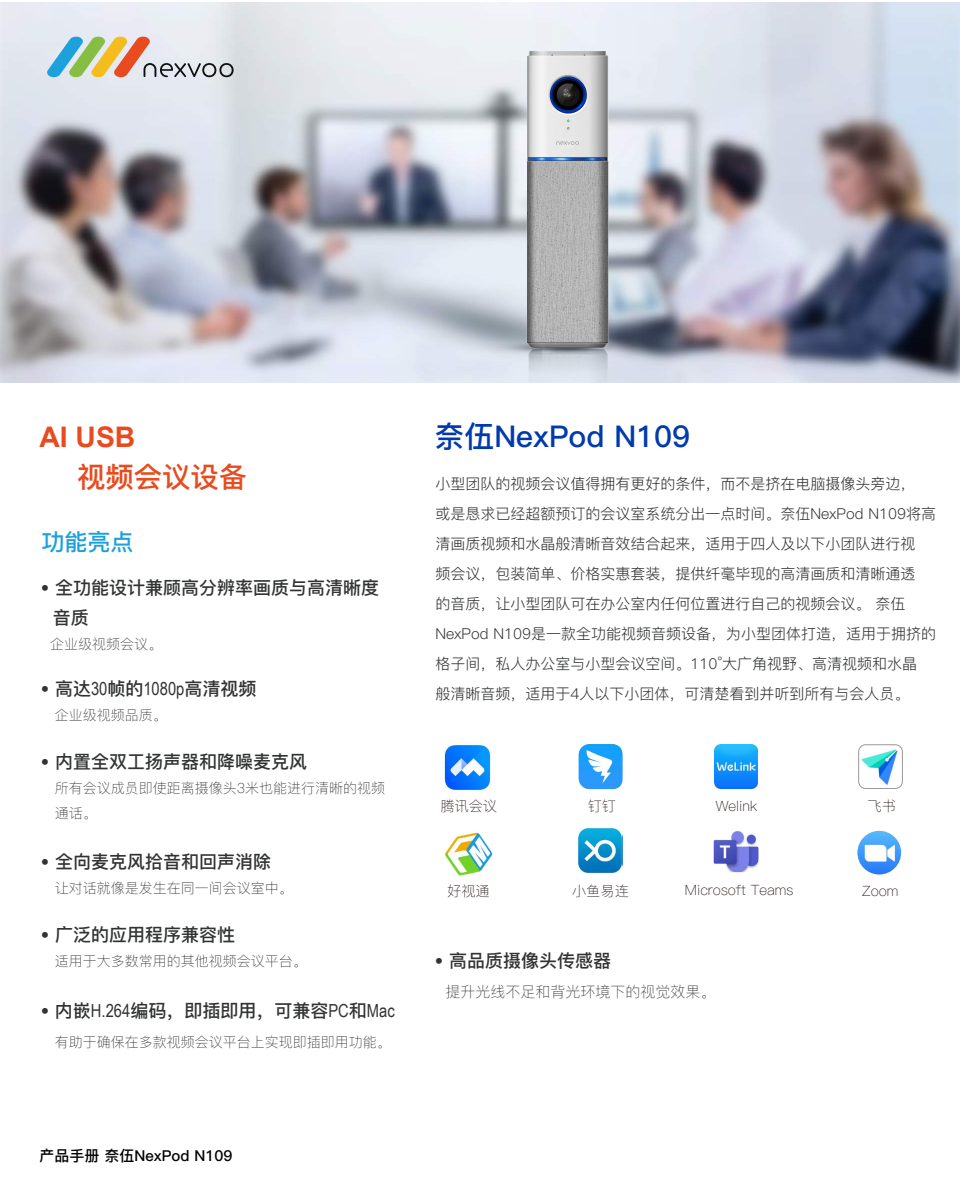
<style>
.page{position:relative;width:960px;height:1200px;background:#fff}
.page>*{position:absolute;margin:0;border:0;box-sizing:border-box;transform-origin:0 0}
.t1{font:30px "Ping Fang SC Bold";color:#003aad}
.t2{font:28.35px "Ping Fang SC Bold";color:#e84b1f}
.t3{font:700 28.35px "Arial";color:#e84b1f}
.t4{font:23px "Ping Fang SC Bold";color:#1da1dc}
.t5{font:18px/30px "Ping Fang SC Bold";color:#323333}
.t6{font:15px/30px "Ping Fang SC Regular";color:#323333}
.t7{font:15px "Ping Fang SC Light";color:#323333}
.t8{font:15px "Ping Fang SC Bold";color:#000}
.t9{font:14.2px "Ping Fang SC Light";color:#231815}
.t10{font:14px/25px "Ping Fang SC Light";color:#323333}
.s1{font-size:17px}
.s2{font-family:"Arial Narrow"}
</style>
<div class="page">
<img style="left:0;top:3px;width:960px;height:380px">
<img style="left:408px;top:26px;width:316px;height:342px">
<svg style="left:46px;top:36px;width:188px;height:41px;background:#c6c6b7"></svg>
<img style="left:444px;top:832px;width:49px;height:44px">
<img style="left:714px;top:745px;width:44px;height:43px">
<img style="left:859px;top:745px;width:43px;height:43px">
<div style="left:859px;top:745px;width:44px;height:44px;border:1px solid #999;border-radius:7px"></div>
<img style="left:578px;top:829px;width:44px;height:43px">
<img style="left:857px;top:831px;width:44px;height:44px;border-radius:22px">
<img style="left:444px;top:744px;width:47px;height:47px">
<img style="left:579px;top:744px;width:44px;height:45px">
<img style="left:714px;top:831px;width:45px;height:41px">
<h2 class="t3" style="left:39px;top:418px;width:98px">AI USB</h2>
<h2 class="t2" style="left:77px;top:460px;width:172px">视频会议设备</h2>
<h3 class="t4" style="left:41px;top:528px;width:93px">功能亮点</h3>
<p class="t5" style="left:53px;top:573px;width:328px;text-indent:-12px"><span class="s1">•</span> 全功能设计兼顾高分辨率画质与高清晰度音质</p>
<p class="t10" style="left:50px;top:631px;width:113px">企业级视频会议。</p>
<p class="t5" style="left:41px;top:674px;width:217px"><span class="s1">•</span> 高达<span class="s2">30</span>帧的<span class="s2">1080p</span>高清视频</p>
<p class="t10" style="left:55px;top:702px;width:114px">企业级视频品质。</p>
<p class="t5" style="left:41px;top:747px;width:268px"><span class="s1">•</span> 内置全双工扬声器和降噪麦克风</p>
<p class="t10" style="left:55px;top:776px;width:332px">所有会议成员即使距离摄像头3米也能进行清晰的视频通话。</p>
<p class="t5" style="left:41px;top:847px;width:232px"><span class="s1">•</span> 全向麦克风拾音和回声消除</p>
<p class="t10" style="left:55px;top:875px;width:240px">让对话就像是发生在同一间会议室中。</p>
<p class="t5" style="left:41px;top:920px;width:196px"><span class="s1">•</span> 广泛的应用程序兼容性</p>
<p class="t10" style="left:55px;top:948px;width:254px">适用于大多数常用的其他视频会议平台。</p>
<p class="t5" style="left:41px;top:996px;width:355px"><span class="s1">•</span> 内嵌<span class="s2">H.264</span>编码，即插即用，可兼容<span class="s2">PC</span>和<span class="s2">Mac</span></p>
<p class="t10" style="left:55px;top:1030px;width:338px">有助于确保在多款视频会议平台上实现即插即用功能。</p>
<p class="t8" style="left:39px;top:1147px;width:194px">产品手册 奈伍NexPod N109</p>
<h1 class="t1" style="left:434px;top:418px;width:257px">奈伍NexPod N109</h1>
<p class="t6" style="left:435px;top:469px;width:502px">小型团队的视频会议值得拥有更好的条件，而不是挤在电脑摄像头旁边，<br>或是恳求已经超额预订的会议室系统分出一点时间。奈伍NexPod N109将高清画质视频和水晶般清晰音效结合起来，适用于四人及以下小团队进行视<br>频会议，包装简单、价格实惠套装，提供纤毫毕现的高清画质和清晰通透<br>的音质，让小型团队可在办公室内任何位置进行自己的视频会议。 奈伍NexPod N109是一款全功能视频音频设备，为小型团体打造，适用于拥挤的格子间，私人办公室与小型会议空间。110°大广角视野、高清视频和水晶<br>般清晰音频，适用于4人以下小团体，可清楚看到并听到所有与会人员。</p>
<p class="t9" style="left:440px;top:798px;width:58px">腾讯会议</p>
<p class="t9" style="left:588px;top:798px;width:30px">钉钉</p>
<p class="t9" style="left:716px;top:798px;width:43px">Welink</p>
<p class="t9" style="left:868px;top:798px;width:30px">飞书</p>
<p class="t9" style="left:447px;top:883px;width:44px">好视通</p>
<p class="t9" style="left:572px;top:882px;width:58px">小鱼易连</p>
<p class="t9" style="left:685px;top:881px;width:110px">Microsoft Teams</p>
<p class="t9" style="left:862px;top:882px;width:38px">Zoom</p>
<p class="t5" style="left:435px;top:946px;width:178px"><span class="s1">•</span> 高品质摄像头传感器</p>
<p class="t7" style="left:446px;top:983px;width:271px">提升光线不足和背光环境下的视觉效果。</p>
</div>
